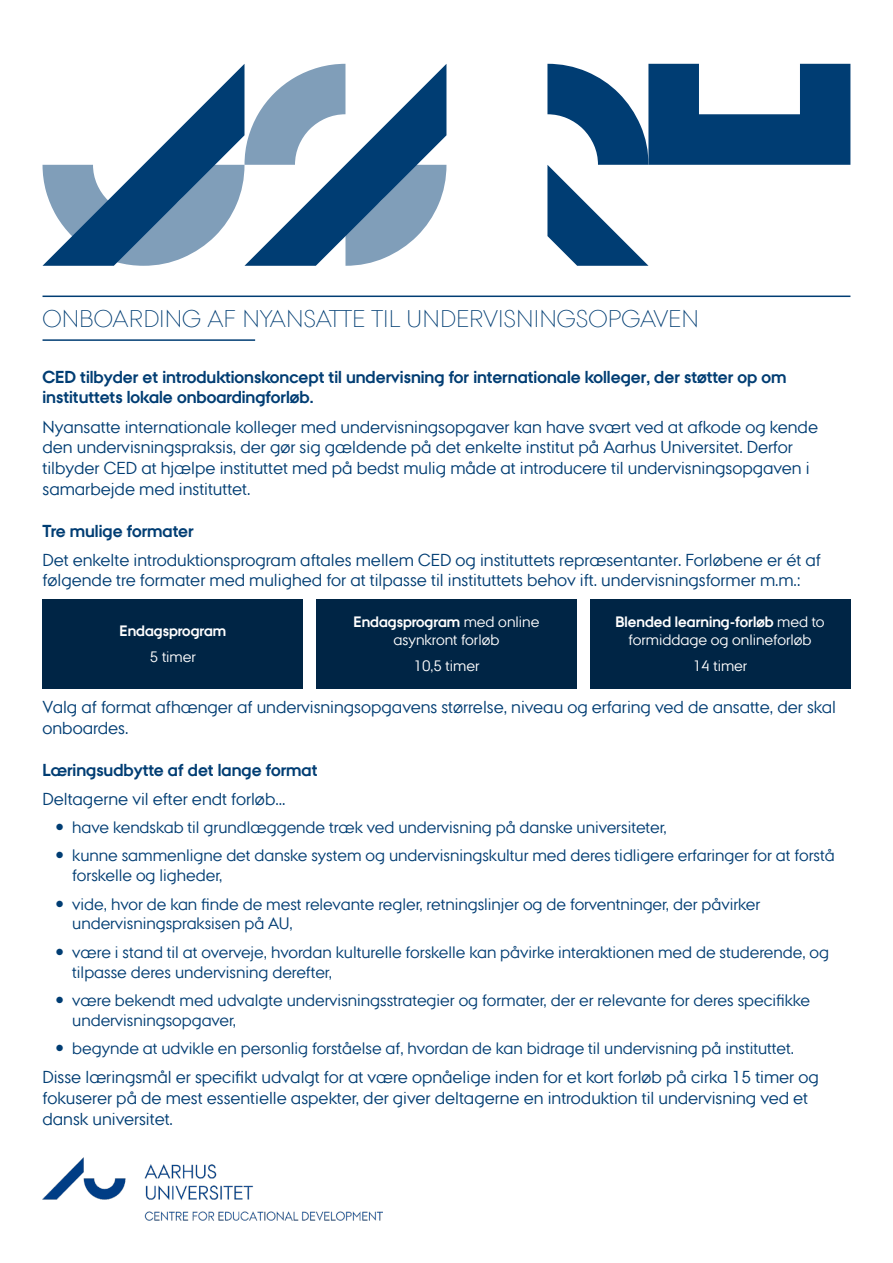
<style>
.page{position:relative;width:893px;height:1263px;background:#fff}
.page>*{position:absolute;margin:0;border:0;box-sizing:border-box;transform-origin:0 0}
.t1{font:201.9px "AU Peto";color:#003d73}
.t2{font:300 24px "AU Passata";color:#003d73}
.t3{font:17.25px/20.7px "AU Passata";color:#003d73}
.t4{font:700 17.25px/20.7px "AU Passata";color:#003d73}
.t5{font:16.5px/19.8px "AU Passata";color:#003d73}
.t6{font:15px/18px "AU Passata";color:#fff;text-align:center}
.t7{font:700 15px "AU Passata";color:#fff}
.s1{font-weight:700}
</style>
<div class="page">
<hr style="left:43px;top:296px;width:807px;height:1px;background:#003d73">
<hr style="left:43px;top:339px;width:212px;height:2px;background:#003d73">
<div style="left:43px;top:599px;width:260px;height:89px;background:#002545"></div>
<div style="left:316px;top:599px;width:261px;height:89px;background:#002545"></div>
<div style="left:590px;top:599px;width:260px;height:89px;background:#002545"></div>
<img style="left:43px;top:1158px;width:340px;height:62px">
<p class="t1" style="left:43px;top:78px;width:809px">AARH</p>
<h1 class="t1" style="left:43px;top:78px;width:405px">US</h1>
<p class="t2" style="left:43px;top:304px;width:658px">ONBOARDING AF NYANSATTE TIL UNDERVISNINGSOPGAVEN</p>
<p class="t4" style="left:43px;top:366px;width:745px">CED tilbyder et introduktionskoncept til undervisning for internationale kolleger, der støtter op om instituttets lokale onboardingforløb.</p>
<p class="t3" style="left:43px;top:416px;width:777px">Nyansatte internationale kolleger med undervisningsopgaver kan have svært ved at afkode og kende den undervisningspraksis, der gør sig gældende på det enkelte institut på Aarhus Universitet. Derfor tilbyder CED at hjælpe instituttet med på bedst mulig måde at introducere til undervisningsopgaven i samarbejde med instituttet.</p>
<p class="t4" style="left:43px;top:520px;width:153px">Tre mulige formater</p>
<p class="t3" style="left:43px;top:549px;width:780px">Det enkelte introduktionsprogram aftales mellem CED og instituttets repræsentanter. Forløbene er ét af følgende tre formater med mulighed for at tilpasse til instituttets behov ift. undervisningsformer m.m.:</p>
<p class="t7" style="left:120px;top:622px;width:108px">Endagsprogram</p>
<p class="t6" style="left:150px;top:648px;width:48px">5 timer</p>
<p class="t6" style="left:615px;top:612px;width:211px"><span class="s1">Blended learning-forløb</span> med to formiddage og onlineforløb</p>
<p class="t6" style="left:693px;top:657px;width:56px">14 timer</p>
<p class="t3" style="left:43px;top:696px;width:795px">Valg af format afhænger af undervisningsopgavens størrelse, niveau og erfaring ved de ansatte, der skal onboardes.</p>
<p class="t4" style="left:43px;top:759px;width:276px">Læringsudbytte af det lange format</p>
<p class="t3" style="left:43px;top:788px;width:244px">Deltagerne vil efter endt forløb...</p>
<p class="t5" style="left:72px;top:817px;width:596px">have kendskab til grundlæggende træk ved undervisning på danske universiteter,</p>
<p class="t5" style="left:72px;top:846px;width:764px">kunne sammenligne det danske system og undervisningskultur med deres tidligere erfaringer for at forstå forskelle og ligheder,</p>
<p class="t5" style="left:72px;top:894px;width:689px">vide, hvor de kan finde de mest relevante regler, retningslinjer og de forventninger, der påvirker undervisningspraksisen på AU,</p>
<p class="t5" style="left:72px;top:942px;width:758px">være i stand til at overveje, hvordan kulturelle forskelle kan påvirke interaktionen med de studerende, og tilpasse deres undervisning derefter,</p>
<p class="t5" style="left:72px;top:990px;width:739px">være bekendt med udvalgte undervisningsstrategier og formater, der er relevante for deres specifikke undervisningsopgaver,</p>
<p class="t5" style="left:72px;top:1038px;width:723px">begynde at udvikle en personlig forståelse af, hvordan de kan bidrage til undervisning på instituttet.</p>
<p class="t3" style="left:43px;top:1066px;width:778px">Disse læringsmål er specifikt udvalgt for at være opnåelige inden for et kort forløb på cirka 15 timer og fokuserer på de mest essentielle aspekter, der giver deltagerne en introduktion til undervisning ved et dansk universitet.</p>
<p class="t6" style="left:354px;top:612px;width:187px"><span class="s1">Endagsprogram</span> med online asynkront forløb</p>
<p class="t6" style="left:413px;top:657px;width:68px">10,5 timer</p>
</div>
